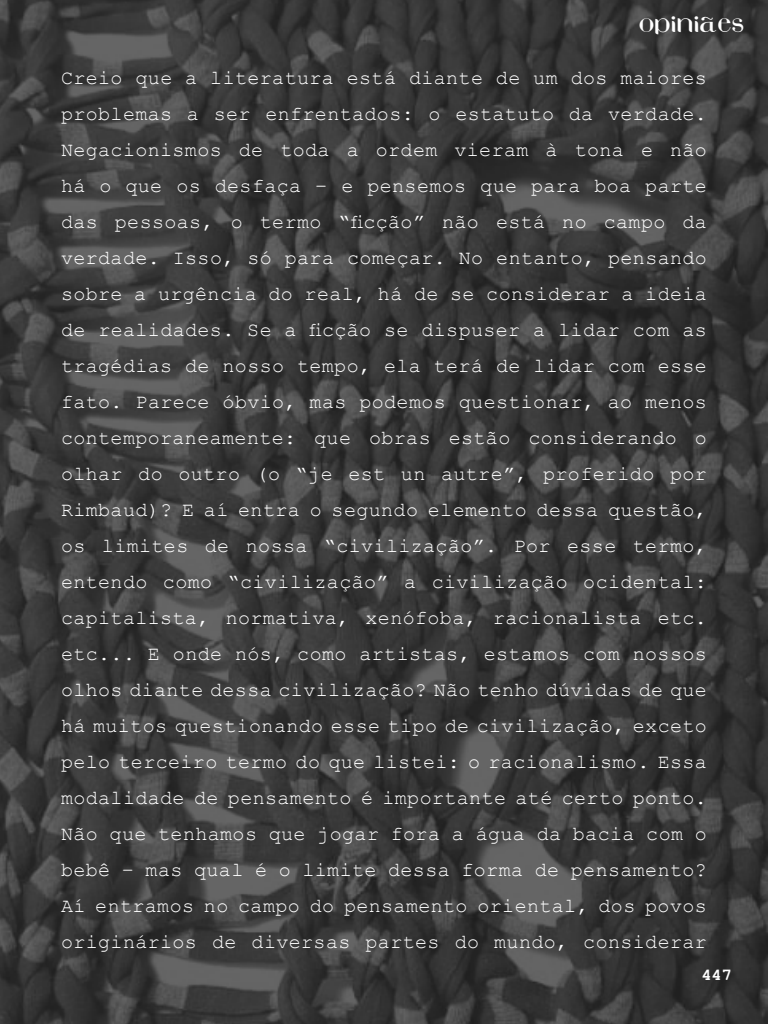
<style>
.page{position:relative;width:768px;height:1024px;background:#fff}
.page>*{position:absolute;margin:0;border:0;box-sizing:border-box;transform-origin:0 0}
.t1{font:21px "opiniaes";letter-spacing:.03em;color:#fff}
.mosaico_corpo{font:20px/36px "Courier New";letter-spacing:.02em;color:#fff;text-align:justify}
.t2{font:700 17px "Courier New";color:#fff}
</style>
<div class="page">
<img style="left:0;top:0;width:768px;height:1024px">
<p class="t1" style="left:639px;top:16px;width:106px">OPINIÃES</p>
<p class="mosaico_corpo" style="left:61px;top:59px;width:647px">Creio que a literatura está diante de um dos maiores problemas a ser enfrentados: o estatuto da verdade.<br>Negacionismos de toda a ordem vieram à tona e não há o que os desfaça – e pensemos que para boa parte das pessoas, o termo “ficção” não está no campo da verdade. Isso, só para começar. No entanto, pensando sobre a urgência do real, há de se considerar a ideia de realidades. Se a ficção se dispuser a lidar com as tragédias de nosso tempo, ela terá de lidar com esse fato. Parece óbvio, mas podemos questionar, ao menos contemporaneamente: que obras estão considerando o olhar do outro (o “je est un autre”, proferido por Rimbaud)? E aí entra o segundo elemento dessa questão, os limites de nossa “civilização”. Por esse termo, entendo como “civilização” a civilização ocidental: capitalista, normativa, xenófoba, racionalista etc. etc... E onde nós, como artistas, estamos com nossos olhos diante dessa civilização? Não tenho dúvidas de que há muitos questionando esse tipo de civilização, exceto pelo terceiro termo do que listei: o racionalismo. Essa modalidade de pensamento é importante até certo ponto.<br>Não que tenhamos que jogar fora a água da bacia com o bebê – mas qual é o limite dessa forma de pensamento?<br>Aí entramos no campo do pensamento oriental, dos povos originários de diversas partes do mundo, considerar</p>
<p class="t2" style="left:701px;top:964px;width:32px">447</p>
</div>
